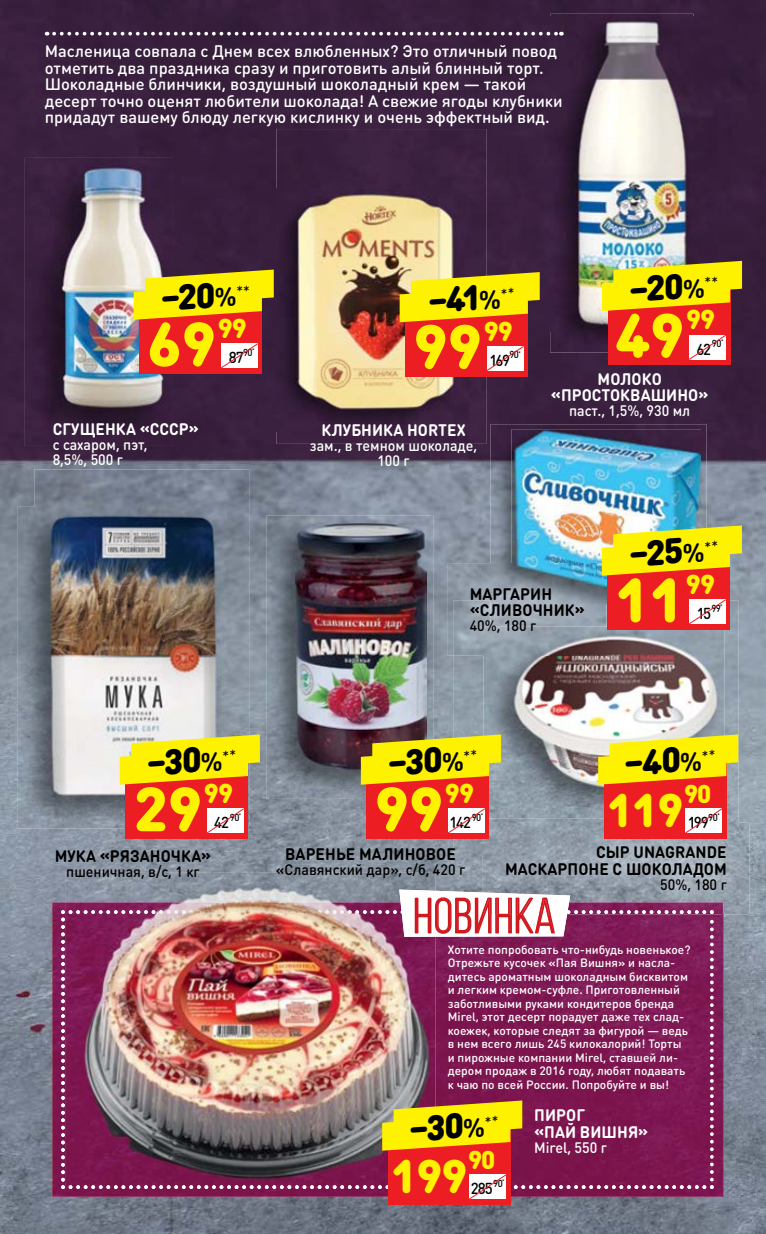
<style>
.page{position:relative;width:766px;height:1234px;background:#fff}
.page>*{position:absolute;margin:0;border:0;box-sizing:border-box;transform-origin:0 0}
.t1{font:900 61.5px "DIN Round Pro";color:#fff200}
.t2{font:49.05px "Bebas Neue";letter-spacing:.025em;color:#d71920}
.t3{font:900 46.5px "DIN Round Pro";letter-spacing:-.02em;color:#fff200}
.t4{font:900 35.25px "DIN Round Pro";color:#000}
.t5{font:900 27px "DIN Round Pro";letter-spacing:-.03em;color:#fff200}
.t6{font:900 25.5px "DIN Round Pro";color:#fff200}
.t7{font:500 16.5px/16.5px "DIN Round Pro";color:#fff}
.t8{font:700 16.5px/16.5px "DIN Round Pro";letter-spacing:.005em;color:#000;text-align:right;scale:.95 1}
.t9{font:700 16.5px/16.5px "DIN Round Pro";letter-spacing:.005em;color:#fff;text-align:center;scale:.95 1}
.t10{font:500 15.75px "DIN Round Pro";letter-spacing:-.085em;color:#000;scale:.95 1}
.t11{font:500 15px/15px "DIN Round Pro";color:#fff;scale:.95 1}
.t12{font:500 15px "DIN Round Pro";color:#000;scale:.95 1}
.t13{font:500 12px/13.5px "DIN Round Pro";color:#fff}
.t14{font:500 10.05px "DIN Round Pro";letter-spacing:-.065em;color:#000;scale:.95 1}
.s1{font-weight:700;font-size:26.25px}
</style>
<div class="page">
<img style="left:0;top:0;width:765px;height:1233px">
<img style="left:267px;top:515px;width:166px;height:283px">
<img style="left:295px;top:523px;width:131px;height:246px">
<img style="left:276px;top:129px;width:210px;height:315px">
<img style="left:722px;top:914px;width:1px;height:282px">
<img style="left:53px;top:902px;width:669px;height:294px">
<img style="left:490px;top:424px;width:216px;height:139px">
<img style="left:511px;top:429px;width:189px;height:171px">
<img style="left:453px;top:600px;width:285px;height:252px">
<img style="left:483px;top:627px;width:241px;height:191px">
<img style="left:18px;top:506px;width:108px;height:322px">
<img style="left:34px;top:469px;width:215px;height:357px">
<img style="left:34px;top:506px;width:193px;height:320px">
<img style="left:550px;top:14px;width:143px;height:338px">
<img style="left:550px;top:16px;width:163px;height:316px">
<img style="left:25px;top:158px;width:148px;height:288px">
<img style="left:52px;top:165px;width:120px;height:248px">
<img style="left:65px;top:872px;width:370px;height:17px">
<svg style="left:54px;top:32px;width:507px;height:4px"></svg>
<img style="left:482px;top:822px;width:267px;height:92px">
<img style="left:722px;top:902px;width:1px;height:12px">
<img style="left:713px;top:902px;width:9px;height:12px">
<img style="left:482px;top:822px;width:256px;height:30px">
<img style="left:447px;top:563px;width:43px;height:92px">
<img style="left:490px;top:563px;width:116px;height:37px">
<img style="left:453px;top:600px;width:153px;height:55px">
<img style="left:483px;top:627px;width:123px;height:28px">
<div style="left:607px;top:287px;width:123px;height:78px;background:#ed1d24"></div>
<img style="left:601px;top:261px;width:140px;height:50px">
<svg style="left:689px;top:335px;width:36px;height:24px"></svg>
<div style="left:126px;top:761px;width:122px;height:77px;background:#ed1d24"></div>
<svg style="left:120px;top:734px;width:140px;height:50px;background:#f4dc23"></svg>
<svg style="left:207px;top:808px;width:37px;height:24px"></svg>
<div style="left:366px;top:761px;width:123px;height:77px;background:#ed1d24"></div>
<svg style="left:361px;top:734px;width:140px;height:50px;background:#e5cb13"></svg>
<svg style="left:448px;top:808px;width:36px;height:24px"></svg>
<div style="left:405px;top:298px;width:122px;height:78px;background:#ed1d24"></div>
<svg style="left:399px;top:272px;width:140px;height:50px;background:#eccf14"></svg>
<svg style="left:487px;top:346px;width:36px;height:24px"></svg>
<div style="left:607px;top:552px;width:122px;height:77px;background:#ed1d24"></div>
<svg style="left:601px;top:525px;width:140px;height:50px;background:#f1d91f"></svg>
<svg style="left:689px;top:599px;width:36px;height:25px"></svg>
<div style="left:139px;top:296px;width:123px;height:78px;background:#ed1d24"></div>
<svg style="left:134px;top:269px;width:140px;height:51px;background:#e7c916"></svg>
<svg style="left:221px;top:344px;width:36px;height:24px"></svg>
<div style="left:604px;top:761px;width:122px;height:77px;background:#ed1d24"></div>
<svg style="left:598px;top:734px;width:140px;height:50px;background:#f6de25"></svg>
<svg style="left:685px;top:808px;width:37px;height:24px"></svg>
<div style="left:388px;top:1126px;width:122px;height:78px;background:#ed1d24"></div>
<img style="left:61px;top:889px;width:652px;height:309px">
<p class="t7" style="left:45px;top:43px;width:519px">Масленица совпала с Днем всех влюбленных? Это отличный повод отметить два праздника сразу и приготовить алый блинный торт.<br>Шоколадные блинчики, воздушный шоколадный крем — такой десерт точно оценят любители шоколада! А свежие ягоды клубники придадут вашему блюду легкую кислинку и очень эффектный вид.</p>
<h3 class="t4" style="left:158px;top:271px;width:92px;rotate:-4deg">–20<span class="s1">%</span><sup>**</sup></h3>
<h1 class="t1" style="left:147px;top:297px;width:70px">69</h1>
<h3 class="t5" style="left:218px;top:308px;width:31px">99</h3>
<p class="t14" style="left:243px;top:345px;width:14px">90<sup>*</sup></p>
<h3 class="t10" style="left:229px;top:347px;width:17px">87</h3>
<h3 class="t4" style="left:425px;top:274px;width:89px;rotate:-4deg">–41<span class="s1">%</span><sup>**</sup></h3>
<h1 class="t1" style="left:413px;top:300px;width:70px">99</h1>
<h3 class="t5" style="left:483px;top:310px;width:31px">99</h3>
<p class="t14" style="left:509px;top:348px;width:14px">90<sup>*</sup></p>
<h3 class="t10" style="left:489px;top:349px;width:23px">169</h3>
<h3 class="t4" style="left:626px;top:263px;width:92px;rotate:-4deg">–20<span class="s1">%</span><sup>**</sup></h3>
<h1 class="t1" style="left:615px;top:288px;width:70px">49</h1>
<h3 class="t5" style="left:685px;top:299px;width:31px">99</h3>
<p class="t14" style="left:711px;top:336px;width:14px">90<sup>*</sup></p>
<h3 class="t10" style="left:696px;top:338px;width:17px">62</h3>
<h3 class="t9" style="left:53px;top:420px;width:155px">СГУЩЕНКА «СССР»</h3>
<p class="t11" style="left:53px;top:436px;width:101px">с сахаром, пэт,<br>8,5%, 500 г</p>
<h3 class="t9" style="left:321px;top:421px;width:153px">КЛУБНИКА HORTEX</h3>
<p class="t11" style="left:310px;top:438px;width:178px;text-align:center">зам., в темном шоколаде,<br>100 г</p>
<h3 class="t9" style="left:550px;top:370px;width:167px">МОЛОКО «ПРОСТОКВАШИНО»</h3>
<p class="t11" style="left:569px;top:403px;width:129px">паст., 1,5%, 930 мл</p>
<h3 class="t4" style="left:626px;top:527px;width:92px;rotate:-4deg">–25<span class="s1">%</span><sup>**</sup></h3>
<h3 class="t8" style="left:469px;top:584px;width:123px;text-align:left">МАРГАРИН «СЛИВОЧНИК»</h3>
<p class="t12" style="left:469px;top:615px;width:72px">40%, 180 г</p>
<h1 class="t1" style="left:615px;top:553px;width:70px">11</h1>
<h3 class="t5" style="left:685px;top:563px;width:31px">99</h3>
<p class="t14" style="left:711px;top:601px;width:13px">99<sup>*</sup></p>
<h3 class="t10" style="left:696px;top:602px;width:16px">15</h3>
<h3 class="t4" style="left:144px;top:736px;width:92px;rotate:-4deg">–30<span class="s1">%</span><sup>**</sup></h3>
<h3 class="t4" style="left:385px;top:736px;width:92px;rotate:-4deg">–30<span class="s1">%</span><sup>**</sup></h3>
<h3 class="t4" style="left:621px;top:736px;width:94px;rotate:-4deg">–40<span class="s1">%</span><sup>**</sup></h3>
<h1 class="t1" style="left:133px;top:762px;width:70px">29</h1>
<h3 class="t5" style="left:204px;top:772px;width:31px">99</h3>
<p class="t14" style="left:230px;top:810px;width:14px">90<sup>*</sup></p>
<h3 class="t10" style="left:214px;top:811px;width:17px">42</h3>
<h1 class="t1" style="left:374px;top:762px;width:70px">99</h1>
<h3 class="t5" style="left:445px;top:772px;width:31px">99</h3>
<p class="t14" style="left:471px;top:810px;width:14px">90<sup>*</sup></p>
<h3 class="t10" style="left:449px;top:811px;width:24px">142</h3>
<h3 class="t3" style="left:607px;top:775px;width:77px">119</h3>
<h3 class="t6" style="left:684px;top:774px;width:29px">90</h3>
<p class="t14" style="left:708px;top:810px;width:14px">90<sup>*</sup></p>
<h3 class="t10" style="left:687px;top:811px;width:24px">199</h3>
<h3 class="t8" style="left:55px;top:846px;width:166px">МУКА «РЯЗАНОЧКА»</h3>
<p class="t12" style="left:66px;top:861px;width:142px">пшеничная, в/с, 1 кг</p>
<h3 class="t8" style="left:285px;top:844px;width:181px">ВАРЕНЬЕ МАЛИНОВОЕ</h3>
<p class="t12" style="left:276px;top:859px;width:201px">«Славянский дар», с/б, 420 г</p>
<h3 class="t8" style="left:505px;top:843px;width:235px">СЫР UNAGRANDE<br>МАСКАРПОНЕ С ШОКОЛАДОМ</h3>
<p class="t12" style="left:660px;top:874px;width:72px">50%, 180 г</p>
<h2 class="t2" style="left:413px;top:889px;width:143px">НОВИНКА</h2>
<p class="t13" style="left:447px;top:942px;width:244px">Хотите попробовать что-нибудь новенькое?<br>Отрежьте кусочек «Пая Вишня» и насла&shy;дитесь ароматным шоколадным бисквитом и легким кремом-суфле. Приготовленный заботливыми руками кондитеров бренда Mirel, этот десерт порадует даже тех слад&shy;коежек, которые следят за фигурой — ведь в нем всего лишь 245 килокалорий! Торты и пирожные компании Mirel, ставшей ли&shy;дером продаж в 2016 году, любят подавать к чаю по всей России. Попробуйте и вы!</p>
<h3 class="t4" style="left:406px;top:1102px;width:92px;rotate:-4deg">–30<span class="s1">%</span><sup>**</sup></h3>
<h3 class="t3" style="left:391px;top:1140px;width:77px">199</h3>
<h3 class="t6" style="left:468px;top:1140px;width:29px">90</h3>
<p class="t14" style="left:493px;top:1175px;width:14px">90<sup>*</sup></p>
<h3 class="t10" style="left:470px;top:1177px;width:25px">285</h3>
<h3 class="t9" style="left:534px;top:1105px;width:122px;text-align:left">ПИРОГ<br>«ПАЙ ВИШНЯ»</h3>
<p class="t11" style="left:534px;top:1138px;width:78px">Mirel, 550 г</p>
</div>
